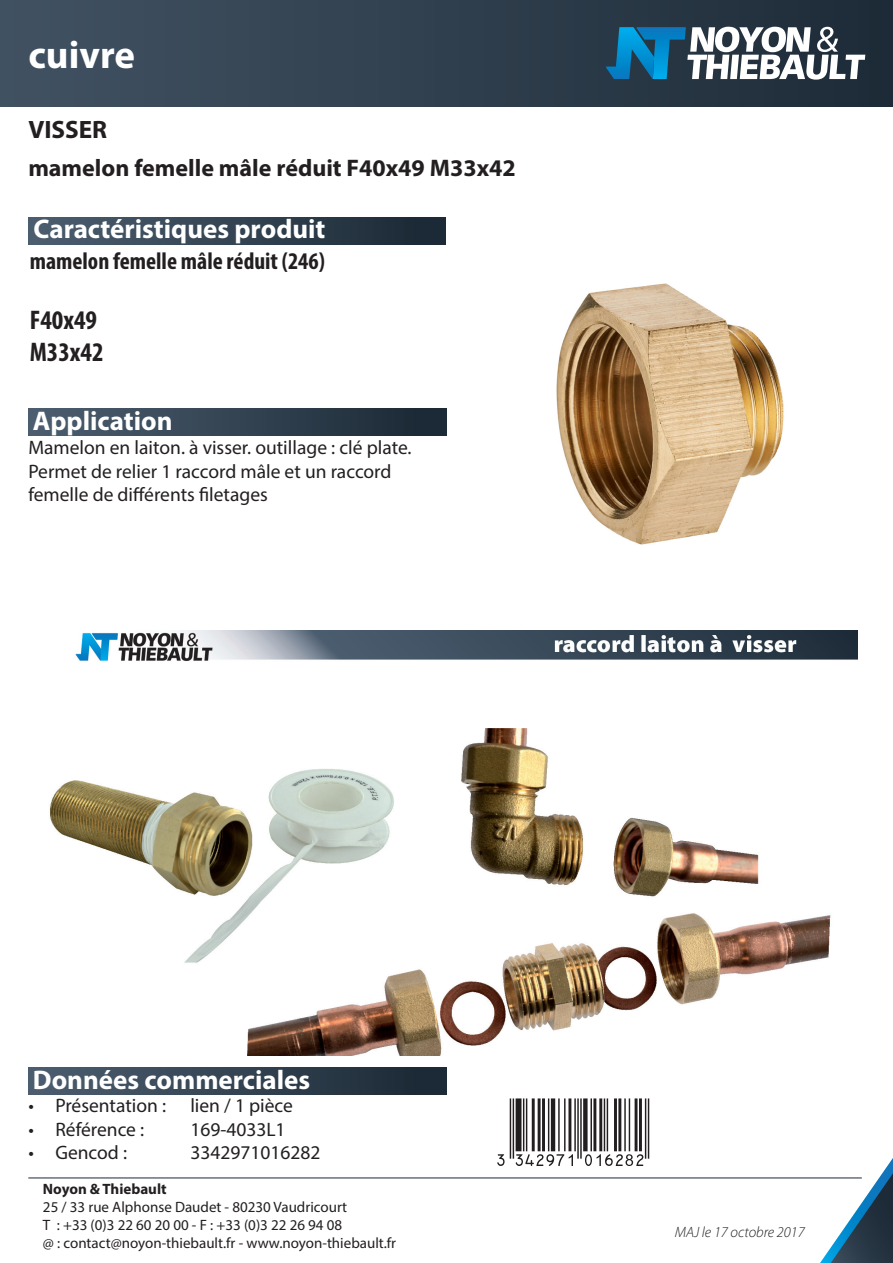
<style>
.page{position:relative;width:893px;height:1263px;background:#fff}
.page>*{position:absolute;margin:0;border:0;box-sizing:border-box;transform-origin:0 0}
.t1{font:700 39px "Myriad Pro";color:#fff}
.t2{font:700 27px "Myriad Pro";color:#fff}
.t3{font:700 condensed 27px "Myriad Pro";color:#231f20}
.t4{font:700 25.2px "Myriad Pro";color:#231f20}
.t5{font:700 24px "Myriad Pro";color:#231f20}
.t6{font:700 condensed 24px "Myriad Pro";color:#231f20}
.t7{font:19.5px/23.4px "Myriad Pro";color:#231f20}
.t8{font:15px/18px "Myriad Pro";color:#231f20}
.t9{font:italic 300 15px "Myriad Pro";color:#231f20}
.s1{font-weight:700}
</style>
<div class="page">
<hr style="left:28px;top:1177px;width:834px;height:1px;background:#1c2936">
<div style="left:28px;top:218px;width:417px;height:26px;background:linear-gradient(to right,#4c5e70,#1a2834)"></div>
<div style="left:0;top:0;width:893px;height:106px;background:linear-gradient(to right,#415262,#1e2c38)"></div>
<svg style="left:606px;top:27px;width:259px;height:53px"></svg>
<svg style="left:820px;top:1158px;width:73px;height:105px"></svg>
<img style="left:556px;top:283px;width:228px;height:262px">
<img style="left:50px;top:630px;width:807px;height:426px">
<div style="left:28px;top:408px;width:418px;height:27px;background:linear-gradient(to right,#4c5e70,#1b2834)"></div>
<div style="left:28px;top:1067px;width:418px;height:27px;background:linear-gradient(to right,#4c5e70,#1b2834)"></div>
<p class="t1" style="left:28px;top:30px;width:108px">cuivre</p>
<p class="t4" style="left:28px;top:113px;width:80px">VISSER</p>
<p class="t5" style="left:28px;top:153px;width:489px">mamelon femelle mâle réduit F40x49 M33x42</p>
<p class="t2" style="left:34px;top:212px;width:293px">Caractéristiques produit</p>
<p class="t6" style="left:30px;top:246px;width:297px">mamelon femelle mâle réduit (246)</p>
<p class="t3" style="left:30px;top:303px;width:69px">F40x49</p>
<p class="t3" style="left:30px;top:335px;width:75px">M33x42</p>
<p class="t2" style="left:33px;top:403px;width:141px">Application</p>
<p class="t7" style="left:28px;top:436px;width:385px">Mamelon en laiton. à visser. outillage : clé plate.<br>Permet de relier 1 raccord mâle et un raccord femelle de différents filetages</p>
<p class="t2" style="left:33px;top:1062px;width:279px">Données commerciales</p>
<p class="t7" style="left:28px;top:1094px;width:266px">• Présentation : lien / 1 pièce</p>
<p class="t7" style="left:28px;top:1117px;width:117px">• Référence :</p>
<p class="t7" style="left:190px;top:1117px;width:97px">169-4033L1</p>
<p class="t7" style="left:28px;top:1141px;width:100px">• Gencod :</p>
<p class="t7" style="left:190px;top:1141px;width:132px">3342971016282</p>
<p class="t8" style="left:43px;top:1180px;width:355px"><span class="s1">Noyon &amp; Thiebault<br></span>25 / 33 rue Alphonse Daudet - 80230 Vaudricourt<br>T : +33 (0)3 22 60 20 00 - F : +33 (0)3 22 26 94 08<br>@ : contact@noyon-thiebault.fr - www.noyon-thiebault.fr</p>
<p class="t9" style="left:675px;top:1223px;width:131px">MAJ le 17 octobre 2017</p>
</div>
